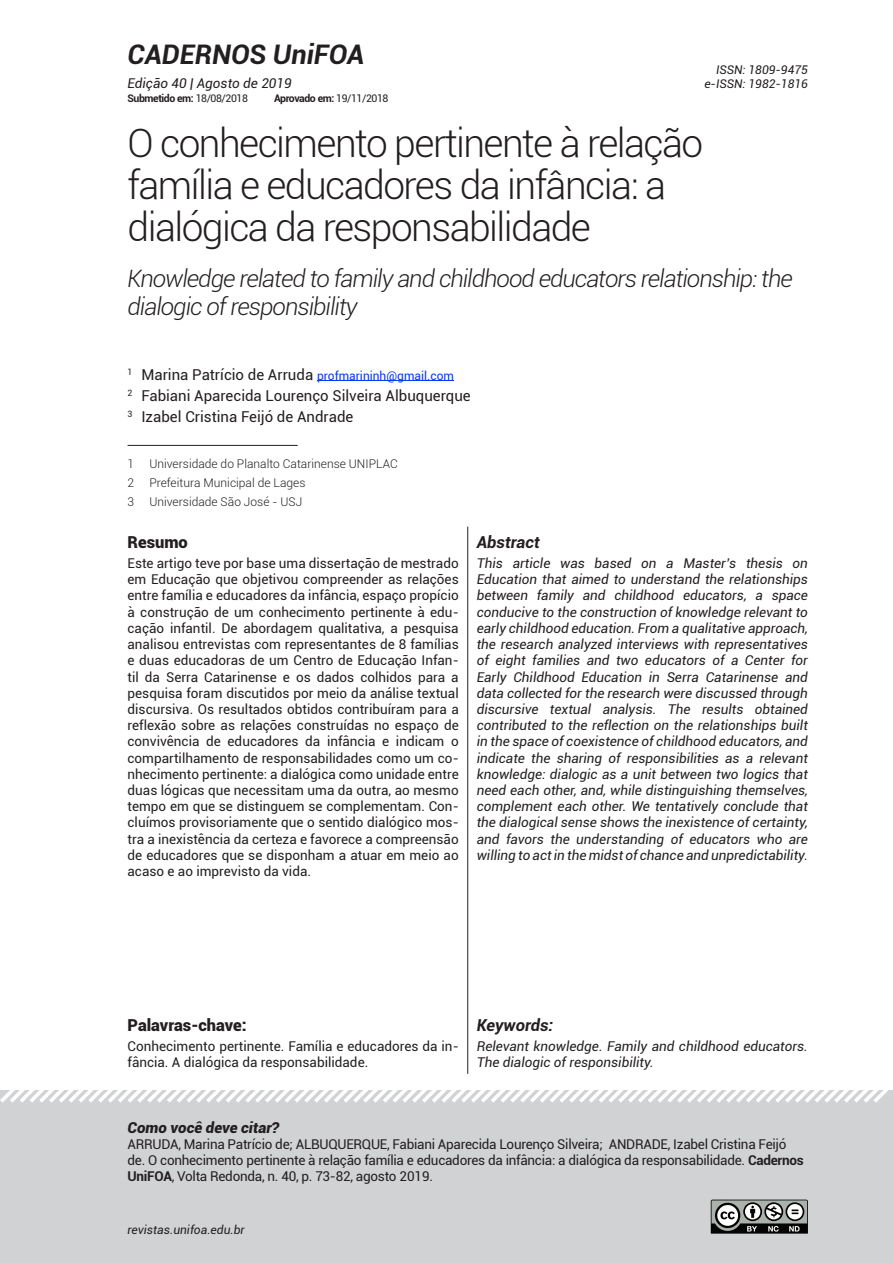
<style>
.page{position:relative;width:893px;height:1263px;background:#fff}
.page>*{position:absolute;margin:0;border:0;box-sizing:border-box;transform-origin:0 0}
.Título_do_Trabalho{font:300 39px/42px "Roboto";letter-spacing:-.04em;color:#231f20}
.t1{font:italic 700 27px "Roboto";color:#231f20}
.Título_Inglês{font:italic 300 24px/28.8px "Roboto";letter-spacing:-.04em;color:#231f20}
.t2{font:900 16.5px "Roboto";color:#231f20}
.t3{font:italic 700 16.5px "Roboto";color:#231f20}
.Autores{font:15px "Roboto";color:#231f20}
.t4{font:italic 900 15px "Roboto";color:#231f20}
.Abstract{font:italic 13.5px/16.2px "Roboto";color:#231f20;text-align:justify}
.Resumo{font:13.5px/16.2px "Roboto";color:#231f20;text-align:justify}
.como_citar{font:13.5px/16.2px "Roboto";letter-spacing:-.02em;color:#231f20}
.Nota_de_rodapé{font:300 12px "Roboto";color:#231f20}
.t5{font:italic 12px "Roboto";color:#231f20}
.data_trabalho{font:700 10.5px "Roboto";letter-spacing:-.04em;color:#231f20}
.s1{font-weight:400}
.s2{font-size:12px;color:#0038ff}
.s3{color:#333}
.s4{font-weight:700}
</style>
<div class="page">
<div style="left:0;top:1091px;width:893px;height:172px;background:#d1d2d4"></div>
<svg style="left:0;top:1090px;width:893px;height:13px"></svg>
<svg style="left:711px;top:1199px;width:97px;height:35px;background:#767976"></svg>
<hr style="left:317px;top:380px;width:137px;height:1px;background:#0038ff">
<hr style="left:128px;top:445px;width:170px;height:1px;background:#231f20">
<hr style="left:467px;top:527px;width:1px;height:547px;background:#231f20">
<h2 class="t1" style="left:128px;top:36px;width:238px">CADERNOS UniFOA</h2>
<p class="t5" style="left:716px;top:61px;width:93px">ISSN: 1809-9475</p>
<p class="Abstract" style="left:128px;top:75px;width:166px">Edição 40 | Agosto de 2019</p>
<p class="t5" style="left:704px;top:75px;width:105px">e-ISSN: 1982-1816</p>
<p class="data_trabalho" style="left:128px;top:91px;width:122px">Submetido em: <span class="s1">18/08/2018</span></p>
<p class="data_trabalho" style="left:274px;top:91px;width:116px">Aprovado em: <span class="s1">19/11/2018</span></p>
<p class="Título_do_Trabalho" style="left:128px;top:121px;width:577px">O conhecimento pertinente à relação família e educadores da infância: a dialógica da responsabilidade</p>
<p class="Título_Inglês" style="left:128px;top:263px;width:667px">Knowledge related to family and childhood educators relationship: the dialogic of responsibility</p>
<p class="Autores" style="left:128px;top:364px;width:328px"><sup>1</sup> Marina Patrício de Arruda <span class="s2">profmarininh@gmail.com</span></p>
<p class="Autores" style="left:128px;top:385px;width:345px"><sup>2</sup> Fabiani Aparecida Lourenço Silveira Albuquerque</p>
<p class="Autores" style="left:128px;top:406px;width:227px"><sup>3</sup> Izabel Cristina Feijó de Andrade</p>
<p class="Nota_de_rodapé" style="left:128px;top:456px;width:8px">1</p>
<p class="Nota_de_rodapé" style="left:149px;top:456px;width:250px">Universidade do Planalto Catarinense UNIPLAC</p>
<p class="Nota_de_rodapé" style="left:128px;top:474px;width:8px">2</p>
<p class="Nota_de_rodapé" style="left:149px;top:474px;width:158px">Prefeitura Municipal de Lages</p>
<p class="Nota_de_rodapé" style="left:128px;top:493px;width:8px">3</p>
<p class="Nota_de_rodapé" style="left:149px;top:493px;width:154px">Universidade São José - USJ</p>
<p class="t2" style="left:128px;top:530px;width:62px">Resumo</p>
<p class="Resumo" style="left:128px;top:555px;width:333px">Este artigo teve por base uma dissertação de mestrado em Educação que objetivou compreender as relações entre família e educadores da infância, espaço propício à construção de um conhecimento pertinente à edu&shy;cação infantil<span class="s3">.</span> De abordagem qualitativa, a pesquisa analisou entrevistas com representantes de 8 famílias e duas educadoras de um Centro de Educação Infan&shy;til da Serra Catarinense e os dados colhidos para a pesquisa foram discutidos por meio da análise textual discursiva. Os resultados obtidos contribuíram para a reflexão sobre as relações construídas no espaço de convivência de educadores da infância e indicam o compartilhamento de responsabilidades como um co&shy;nhecimento pertinente: a dialógica como unidade entre duas lógicas que necessitam uma da outra, ao mesmo tempo em que se distinguem se complementam. Con&shy;cluímos provisoriamente que o sentido dialógico mos&shy;tra a inexistência da certeza e favorece a compreensão de educadores que se disponham a atuar em meio ao acaso e ao imprevisto da vida.</p>
<p class="t3" style="left:477px;top:530px;width:64px">Abstract</p>
<p class="Abstract" style="left:477px;top:555px;width:333px">This article was based on a Master’s thesis on Education that aimed to understand the relationships between family and childhood educators, a space conducive to the construction of knowledge relevant to early childhood education. From a qualitative approach, the research analyzed interviews with representatives of eight families and two educators of a Center for Early Childhood Education in Serra Catarinense and data collected for the research were discussed through discursive textual analysis. The results obtained contributed to the reflection on the relationships built in the space of coexistence of childhood educators, and indicate the sharing of responsibilities as a relevant knowledge: dialogic as a unit between two logics that need each other, and, while distinguishing themselves, complement each other. We tentatively conclude that the dialogical sense shows the inexistence of certainty, and favors the understanding of educators who are willing to act in the midst of chance and unpredictability.</p>
<p class="t2" style="left:128px;top:1013px;width:121px">Palavras-chave:</p>
<p class="Resumo" style="left:128px;top:1038px;width:333px">Conhecimento pertinente. Família e educadores da in&shy;fância. A dialógica da responsabilidade.</p>
<p class="t3" style="left:477px;top:1013px;width:78px">Keywords:</p>
<p class="Abstract" style="left:477px;top:1038px;width:333px">Relevant knowledge. Family and childhood educators.<br>The dialogic of responsibility.</p>
<p class="t4" style="left:128px;top:1116px;width:153px">Como você deve citar?</p>
<p class="como_citar" style="left:128px;top:1135px;width:678px">ARRUDA, Marina Patrício de; ALBUQUERQUE, Fabiani Aparecida Lourenço Silveira; ANDRADE, Izabel Cristina Feijó de. O conhecimento pertinente à relação família e educadores da infância: a dialógica da responsabilidade. <span class="s4">Cadernos<br>UniFOA</span>, Volta Redonda, n. 40, p. 73-82, agosto 2019.</p>
<p class="t5" style="left:128px;top:1221px;width:119px">revistas.unifoa.edu.br</p>
</div>
